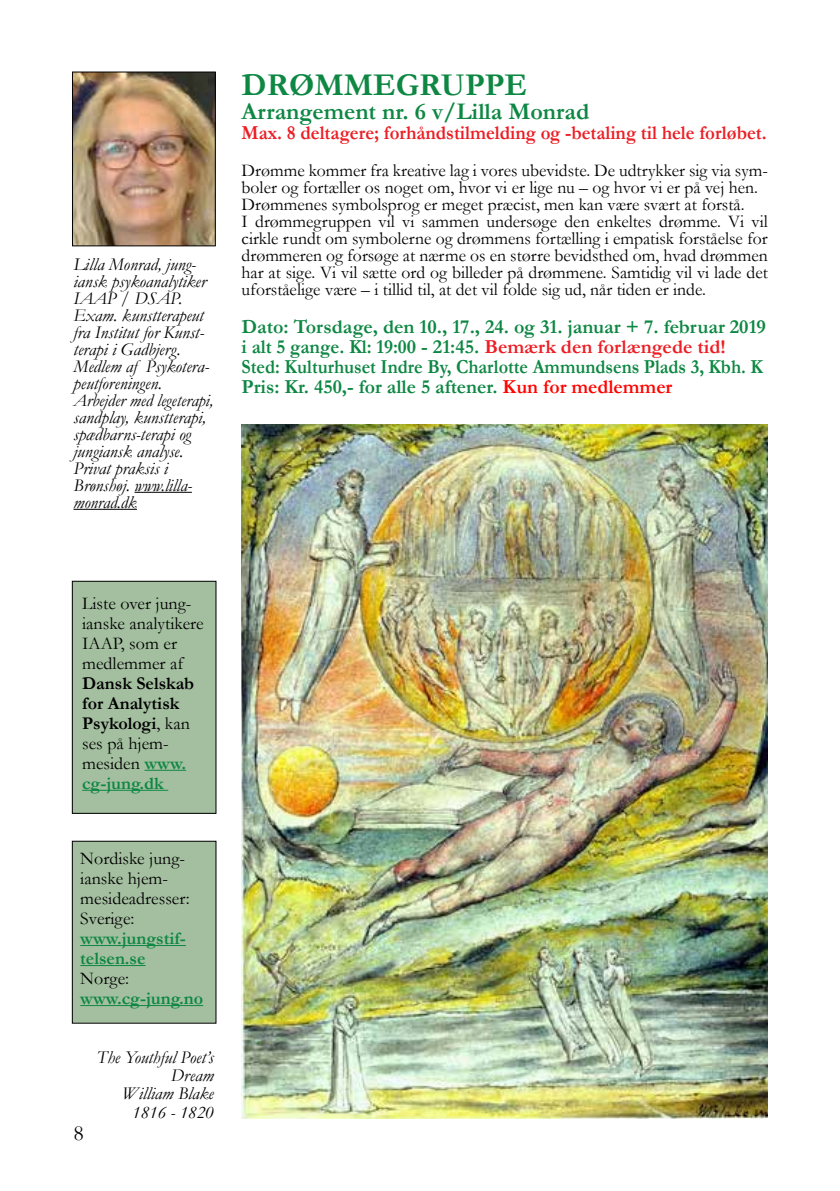
<style>
.page{position:relative;width:840px;height:1191px;background:#fff}
.page>*{position:absolute;margin:0;border:0;box-sizing:border-box;transform-origin:0 0}
.t1{font:700 32px "Garamond";color:#0e8743}
.t2{font:700 24px "Garamond";color:#0e8743}
.t3{font:22px "Garamond";color:#000}
.t4{font:700 20px/20px "Garamond";color:#0e8743}
.t5{font:700 20px "Garamond";color:#ed1d24;scale:.94 1}
.t6{font:18px/17px "Garamond";color:#000}
.t7{font:italic 18px/17px "Garamond";color:#000}
.t8{font:700 18px/20px "Garamond";color:#000}
.t9{font:700 18px/20px "Garamond";color:#0e8743}
.s1{color:#ed1d24}
.s2{color:#ff0400}
.s3{font-weight:400}
.s4{color:#0e8743}
</style>
<div class="page">
<hr style="left:134px;top:492px;width:58px;height:1px;background:#000">
<hr style="left:73px;top:509px;width:64px;height:1px;background:#000">
<img style="left:241px;top:424px;width:526px;height:695px">
<div style="left:72px;top:841px;width:144px;height:182px;background:#a4bfa0"></div>
<div style="left:72px;top:841px;width:144px;height:182px;border:1px solid #000"></div>
<hr style="left:80px;top:945px;width:106px;height:1px;background:#0e8743">
<hr style="left:80px;top:965px;width:65px;height:1px;background:#0e8743">
<hr style="left:80px;top:1005px;width:123px;height:1px;background:#0e8743">
<div style="left:72px;top:581px;width:144px;height:232px;background:#a4bfa0"></div>
<div style="left:72px;top:581px;width:144px;height:232px;border:1px solid #000"></div>
<hr style="left:144px;top:770px;width:42px;height:1px;background:#0e8743">
<hr style="left:82px;top:790px;width:86px;height:1px;background:#0e8743">
<img style="left:74px;top:74px;width:139px;height:170px">
<div style="left:72px;top:72px;width:143px;height:174px;border:1px solid #000"></div>
<p class="t7" style="left:73px;top:255px;width:141px">Lilla Monrad, jung&shy;iansk psykoanalytiker<br>IAAP / DSAP.<br>Exam. kunstterapeut fra Institut for Kunst&shy;terapi i Gadbjerg.<br>Medlem af Psykotera&shy;peutforeningen.<br>Arbejder med legeterapi, sandplay, kunstterapi, spædbarns-terapi og jungiansk analyse.<br>Privat praksis i<br>Brønshøj. www.lilla&shy;monrad.dk</p>
<h1 class="t1" style="left:241px;top:63px;width:287px">DRØMMEGRUPPE</h1>
<h2 class="t2" style="left:241px;top:95px;width:349px">Arrangement nr. 6 v/Lilla Monrad</h2>
<p class="t5" style="left:241px;top:119px;width:559px">Max. 8 deltagere; forhåndstilmelding og -betaling til hele forløbet.</p>
<p class="t6" style="left:241px;top:162px;width:527px">Drømme kommer fra kreative lag i vores ubevidste. De udtrykker sig via sym&shy;boler og fortæller os noget om, hvor vi er lige nu – og hvor vi er på vej hen.<br>Drømmenes symbolsprog er meget præcist, men kan være svært at forstå.<br>I drømmegruppen vil vi sammen undersøge den enkeltes drømme. Vi vil cirkle rundt om symbolerne og drømmens fortælling i empatisk forståelse for drømmeren og forsøge at nærme os en større bevidsthed om, hvad drømmen har at sige. Vi vil sætte ord og billeder på drømmene. Samtidig vil vi lade det uforståelige være – i tillid til, at det vil folde sig ud, når tiden er inde.</p>
<p class="t4" style="left:241px;top:317px;width:525px">Dato: Torsdage, den 10., 17., 24. og 31. januar + 7. februar 2019 i alt 5 gange. Kl: 19:00 - 21:45. <span class="s1">Bemærk den forlængede tid!<br></span>Sted: Kulturhuset Indre By, Charlotte Ammundsens Plads 3, Kbh. K Pris: Kr. 450,- for alle 5 aftener. <span class="s2">Kun for medlemmer</span></p>
<p class="t6" style="left:82px;top:593px;width:123px;line-height:20px">Liste over jung&shy;ianske analytikere<br>IAAP, som er medlemmer af</p>
<p class="t8" style="left:82px;top:673px;width:113px">Dansk Selskab for Analytisk<br>Psykologi<span class="s3">, kan ses på hjem&shy;mesiden</span> <span class="s4">www. cg-jung.dk</span></p>
<p class="t6" style="left:80px;top:848px;width:111px;line-height:20px">Nordiske jung&shy;ianske hjem&shy;mesideadresser:<br>Sverige:</p>
<p class="t9" style="left:80px;top:928px;width:107px">www.jungstif&shy;telsen.se</p>
<p class="t6" style="left:80px;top:969px;width:50px">Norge:</p>
<p class="t9" style="left:80px;top:988px;width:124px">www.cg-jung.no</p>
<p class="t3" style="left:73px;top:1118px;width:12px">8</p>
<p class="t7" style="left:97px;top:1048px;width:118px;line-height:18px;text-align:right">The Youthful Poet’s<br>Dream<br>William Blake<br>1816 - 1820</p>
</div>
